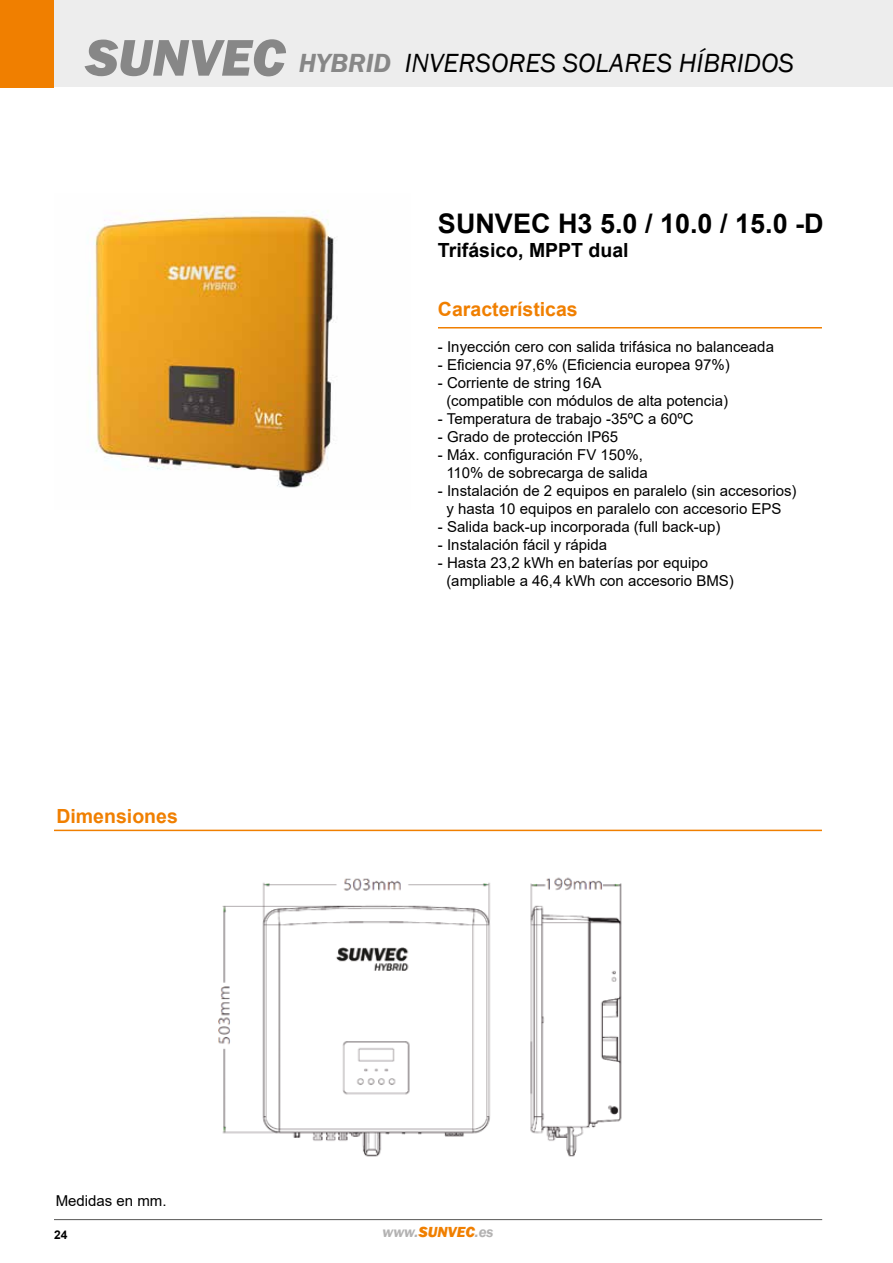
<style>
.page{position:relative;width:893px;height:1263px;background:#fff}
.page>*{position:absolute;margin:0;border:0;box-sizing:border-box;transform-origin:0 0}
.t1{font:italic 27px "Franklin Gothic";color:#000}
.t2{font:700 27px "Arial";color:#000}
.t3{font:700 19.5px "Arial";color:#f07f00}
.t4{font:700 19.5px "Arial";color:#000}
.t5{font:15px/18px "Arial";color:#000}
.t6{font:italic 600 15px "Franklin Gothic";color:#b3b2b2}
.t7{font:700 12px "Arial";color:#000}
.s1{font-weight:800;font-size:53.25px;color:#878787}
.s2{font-weight:600;color:#878787}
.s3{font-weight:800;color:#f07f00}
</style>
<div class="page">
<hr style="left:54px;top:1219px;width:768px;height:1px;background:#575756">
<div style="left:0;top:0;width:893px;height:87px;background:#ededed"></div>
<div style="left:0;top:0;width:54px;height:87px;background:#f07f00"></div>
<hr style="left:438px;top:327px;width:384px;height:1px;background:#f07f00">
<hr style="left:54px;top:830px;width:768px;height:1px;background:#f07f00">
<img style="left:94px;top:210px;width:243px;height:278px">
<img style="left:218px;top:877px;width:404px;height:280px">
<h1 class="t1" style="left:85px;top:46px;width:710px"><span class="s1">SUNVEC</span> <span class="s2">HYBRID</span> INVERSORES SOLARES HÍBRIDOS</h1>
<h1 class="t2" style="left:438px;top:205px;width:387px">SUNVEC H3 5.0 / 10.0 / 15.0 -D</h1>
<h2 class="t4" style="left:438px;top:236px;width:192px">Trifásico, MPPT dual</h2>
<h2 class="t3" style="left:56px;top:803px;width:123px">Dimensiones</h2>
<p class="t5" style="left:56px;top:1191px;width:112px">Medidas en mm.</p>
<h2 class="t3" style="left:438px;top:296px;width:141px">Características</h2>
<p class="t5" style="left:438px;top:338px;width:337px">- Inyección cero con salida trifásica no balanceada</p>
<p class="t5" style="left:438px;top:356px;width:293px">- Eficiencia 97,6% (Eficiencia europea 97%)</p>
<p class="t5" style="left:446px;top:374px;width:283px;text-indent:-8px">- Corriente de string 16A<br>(compatible con módulos de alta potencia)</p>
<p class="t5" style="left:438px;top:410px;width:257px">- Temperatura de trabajo -35ºC a 60ºC</p>
<p class="t5" style="left:438px;top:428px;width:182px">- Grado de protección IP65</p>
<p class="t5" style="left:438px;top:446px;width:211px;text-align:center">- Máx. configuración FV 150%,<br>110% de sobrecarga de salida</p>
<p class="t5" style="left:438px;top:482px;width:360px;text-align:center">- Instalación de 2 equipos en paralelo (sin accesorios) y hasta 10 equipos en paralelo con accesorio EPS</p>
<p class="t5" style="left:438px;top:518px;width:284px">- Salida back-up incorporada (full back-up)</p>
<p class="t5" style="left:438px;top:536px;width:171px">- Instalación fácil y rápida</p>
<p class="t5" style="left:446px;top:554px;width:289px;text-indent:-8px">- Hasta 23,2 kWh en baterías por equipo (ampliable a 46,4 kWh con accesorio BMS)</p>
<p class="t7" style="left:54px;top:1226px;width:15px">24</p>
<p class="t6" style="left:383px;top:1222px;width:113px">www.<span class="s3">SUNVEC</span>.es</p>
</div>
